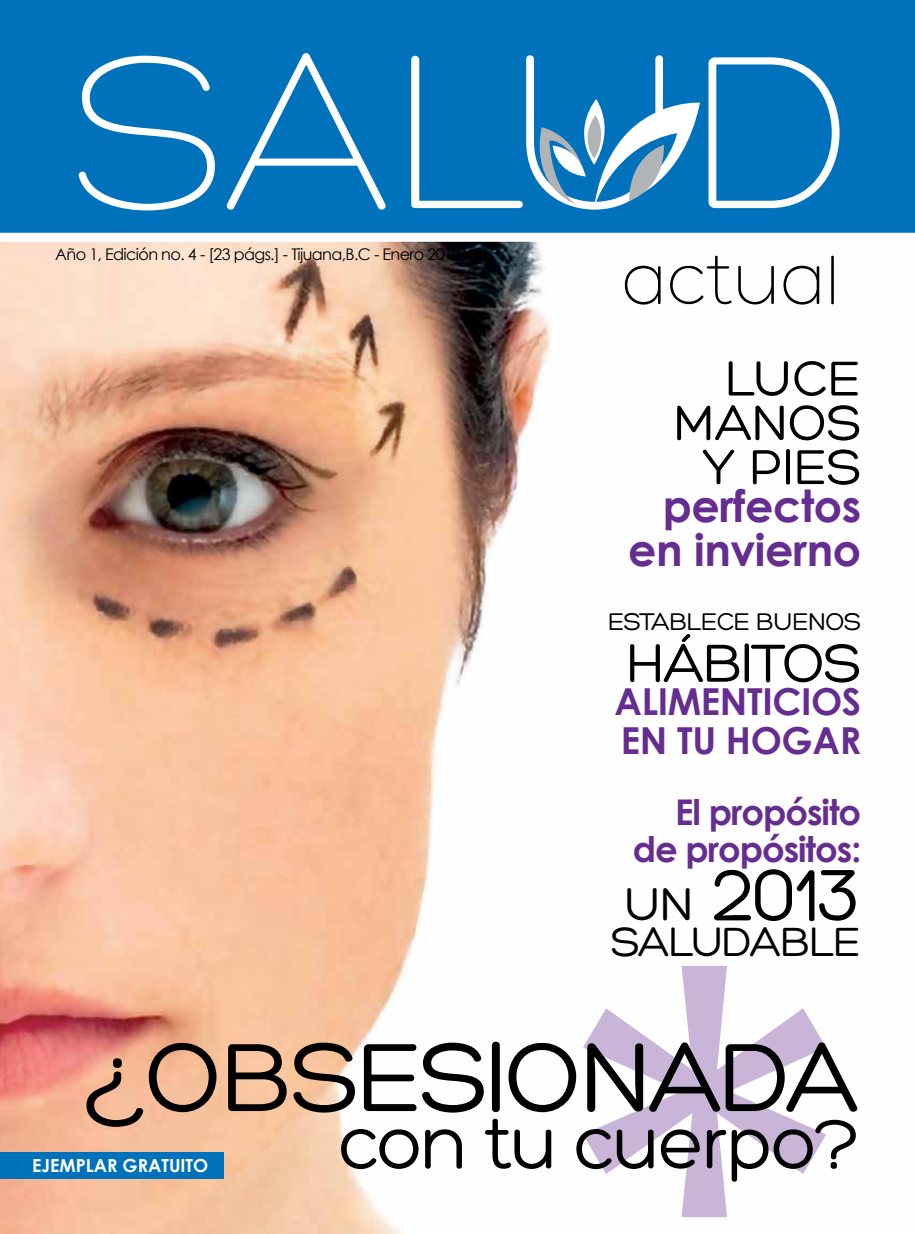
<style>
.page{position:relative;width:915px;height:1234px;background:#fff}
.page>*{position:absolute;margin:0;border:0;box-sizing:border-box;transform-origin:0 0}
.t1{font:105px "Hero";letter-spacing:-.03em;color:#000}
.t2{font:79.05px "Hero";color:#000}
.t3{font:75px "Hero";letter-spacing:-.03em;color:#000}
.t4{font:300 73.5px "Hero";color:#000}
.t5{font:58.05px "Hero";letter-spacing:-.03em;color:#000}
.t6{font:53.1px/44.2px "Hero";letter-spacing:-.01em;color:#000;text-align:right}
.t7{font:700 44.25px/44.2px "Century Gothic";letter-spacing:-.01em;color:#662d91;text-align:right}
.t8{font:44.25px "Hero";letter-spacing:-.03em;color:#000}
.t9{font:700 37.2px/39px "Century Gothic";letter-spacing:-.01em;color:#662d91}
.t10{font:700 35.4px/37.2px "Century Gothic";letter-spacing:-.03em;color:#662d91;text-align:right}
.t11{font:26.25px "Hero";letter-spacing:-.03em;color:#000}
.t12{font:700 18px "Century Gothic";color:#fff}
.t13{font:16.05px "Century Gothic";letter-spacing:-.04em;color:#000}
.s1{font-size:49.5px}
</style>
<div class="page">
<img style="left:0;top:242px;width:727px;height:991px">
<div style="left:0;top:0;width:914px;height:233px;background:#0072bc"></div>
<div style="left:0;top:1152px;width:223px;height:26px;background:#0072bc"></div>
<svg style="left:582px;top:965px;width:244px;height:251px"></svg>
<svg style="left:79px;top:56px;width:136px;height:154px"></svg>
<svg style="left:226px;top:53px;width:160px;height:157px"></svg>
<svg style="left:411px;top:55px;width:288px;height:155px"></svg>
<svg style="left:708px;top:57px;width:131px;height:151px"></svg>
<p class="t13" style="left:55px;top:243px;width:407px">Año 1, Edición no. 4 - [23 págs.] - Tijuana,B.C - Enero 2013</p>
<h3 class="t4" style="left:621px;top:243px;width:220px">actual</h3>
<h3 class="t6" style="left:672px;top:356px;width:190px">LUCE<br>MANOS<br>Y PIES</h3>
<h3 class="t7" style="left:628px;top:481px;width:234px">perfectos en invierno</h3>
<h3 class="t11" style="left:607px;top:608px;width:255px">ESTABLECE BUENOS</h3>
<h3 class="t5" style="left:625px;top:633px;width:237px">HÁBITOS</h3>
<h3 class="t9" style="left:614px;top:680px;width:248px">ALIMENTICIOS<br>EN TU HOGAR</h3>
<h3 class="t10" style="left:632px;top:791px;width:230px">El propósito de propósitos:</h3>
<h2 class="t2" style="left:623px;top:854px;width:239px"><span class="s1">UN</span> 2013</h2>
<h3 class="t8" style="left:611px;top:918px;width:251px">SALUDABLE</h3>
<h1 class="t1" style="left:85px;top:1023px;width:776px">¿OBSESIONADA</h1>
<h3 class="t3" style="left:338px;top:1105px;width:522px">con tu cuerpo?</h3>
<p class="t12" style="left:32px;top:1151px;width:178px">EJEMPLAR GRATUITO</p>
</div>
